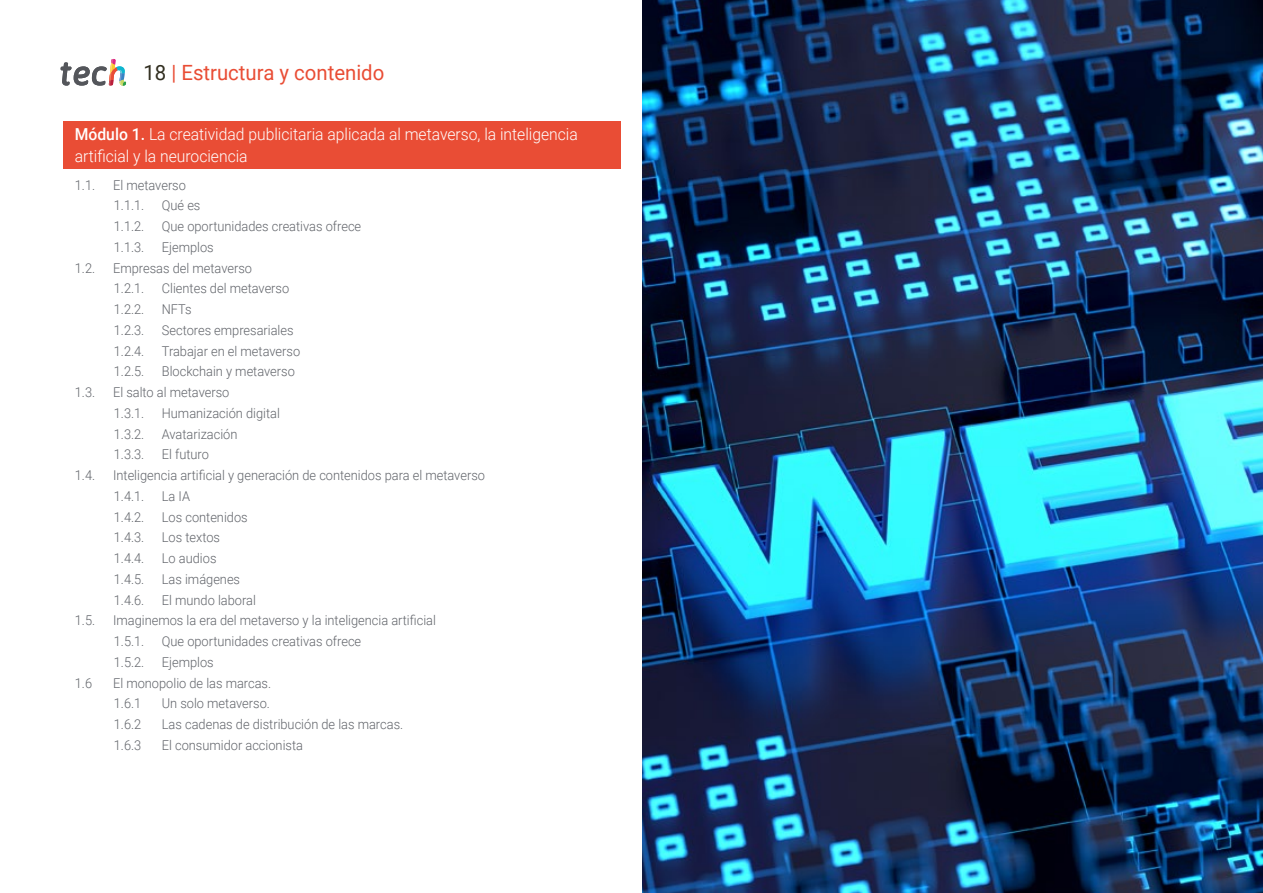
<style>
.page{position:relative;width:1263px;height:893px;background:#fff}
.page>*{position:absolute;margin:0;border:0;box-sizing:border-box;transform-origin:0 0}
.t1{font:21px "Roboto";color:#e94d35}
.t2{font:300 16.5px/22.5px "Roboto";color:#fff;scale:.95 1}
.t3{font:300 13.5px/20.7px "Roboto";color:#61646a;scale:.95 1}
.s1{color:#312e20}
.s2{font-weight:500}
</style>
<div class="page">
<img style="left:642px;top:0;width:621px;height:893px">
<div style="left:64px;top:121px;width:557px;height:48px;background:#e94d35"></div>
<svg style="left:61px;top:59px;width:65px;height:27px"></svg>
<h1 class="t1" style="left:144px;top:57px;width:242px"><span class="s1">18</span> | Estructura y contenido</h1>
<p class="t2" style="left:75px;top:122px;width:531px"><span class="s2">Módulo 1.</span> La creatividad publicitaria aplicada al metaverso, la inteligencia artificial y la neurociencia</p>
<p class="t3" style="left:75px;top:174px;width:23px">1.1.</p>
<p class="t3" style="left:113px;top:174px;width:78px">El metaverso<br>1.1.1.</p>
<p class="t3" style="left:162px;top:195px;width:42px">Qué es</p>
<p class="t3" style="left:114px;top:215px;width:34px">1.1.2.</p>
<p class="t3" style="left:162px;top:215px;width:211px">Que oportunidades creativas ofrece</p>
<p class="t3" style="left:114px;top:236px;width:34px">1.1.3.</p>
<p class="t3" style="left:162px;top:236px;width:56px">Ejemplos</p>
<p class="t3" style="left:75px;top:257px;width:23px">1.2.</p>
<p class="t3" style="left:113px;top:257px;width:148px">Empresas del metaverso<br>1.2.1.</p>
<p class="t3" style="left:162px;top:278px;width:136px">Clientes del metaverso</p>
<p class="t3" style="left:114px;top:298px;width:34px">1.2.2.</p>
<p class="t3" style="left:162px;top:298px;width:33px">NFTs</p>
<p class="t3" style="left:114px;top:319px;width:34px">1.2.3.</p>
<p class="t3" style="left:162px;top:319px;width:140px">Sectores empresariales</p>
<p class="t3" style="left:114px;top:340px;width:34px">1.2.4.</p>
<p class="t3" style="left:162px;top:340px;width:147px">Trabajar en el metaverso</p>
<p class="t3" style="left:114px;top:361px;width:34px">1.2.5.</p>
<p class="t3" style="left:162px;top:361px;width:142px">Blockchain y metaverso</p>
<p class="t3" style="left:75px;top:381px;width:23px">1.3.</p>
<p class="t3" style="left:113px;top:381px;width:124px">El salto al metaverso<br>1.3.1.</p>
<p class="t3" style="left:162px;top:402px;width:126px">Humanización digital</p>
<p class="t3" style="left:114px;top:423px;width:34px">1.3.2.</p>
<p class="t3" style="left:162px;top:423px;width:81px">Avatarización</p>
<p class="t3" style="left:114px;top:444px;width:34px">1.3.3.</p>
<p class="t3" style="left:162px;top:444px;width:51px">El futuro</p>
<p class="t3" style="left:75px;top:464px;width:23px">1.4.</p>
<p class="t3" style="left:113px;top:464px;width:393px">Inteligencia artificial y generación de contenidos para el metaverso<br>1.4.1.</p>
<p class="t3" style="left:162px;top:485px;width:31px">La IA</p>
<p class="t3" style="left:114px;top:506px;width:34px">1.4.2.</p>
<p class="t3" style="left:162px;top:506px;width:92px">Los contenidos</p>
<p class="t3" style="left:114px;top:527px;width:34px">1.4.3.</p>
<p class="t3" style="left:162px;top:527px;width:63px">Los textos</p>
<p class="t3" style="left:114px;top:547px;width:34px">1.4.4.</p>
<p class="t3" style="left:162px;top:547px;width:59px">Lo audios</p>
<p class="t3" style="left:114px;top:568px;width:34px">1.4.5.</p>
<p class="t3" style="left:162px;top:568px;width:84px">Las imágenes</p>
<p class="t3" style="left:114px;top:589px;width:34px">1.4.6.</p>
<p class="t3" style="left:162px;top:589px;width:100px">El mundo laboral</p>
<p class="t3" style="left:75px;top:610px;width:23px">1.5.</p>
<p class="t3" style="left:113px;top:610px;width:341px">Imaginemos la era del metaverso y la inteligencia artificial<br>1.5.1.</p>
<p class="t3" style="left:162px;top:630px;width:211px">Que oportunidades creativas ofrece</p>
<p class="t3" style="left:114px;top:651px;width:34px">1.5.2.</p>
<p class="t3" style="left:162px;top:651px;width:56px">Ejemplos</p>
<p class="t3" style="left:75px;top:672px;width:20px">1.6</p>
<p class="t3" style="left:113px;top:672px;width:168px">El monopolio de las marcas.<br>1.6.1</p>
<p class="t3" style="left:162px;top:693px;width:115px">Un solo metaverso.</p>
<p class="t3" style="left:114px;top:713px;width:30px">1.6.2</p>
<p class="t3" style="left:162px;top:713px;width:256px">Las cadenas de distribución de las marcas.</p>
<p class="t3" style="left:114px;top:734px;width:30px">1.6.3</p>
<p class="t3" style="left:162px;top:734px;width:150px">El consumidor accionista</p>
</div>
